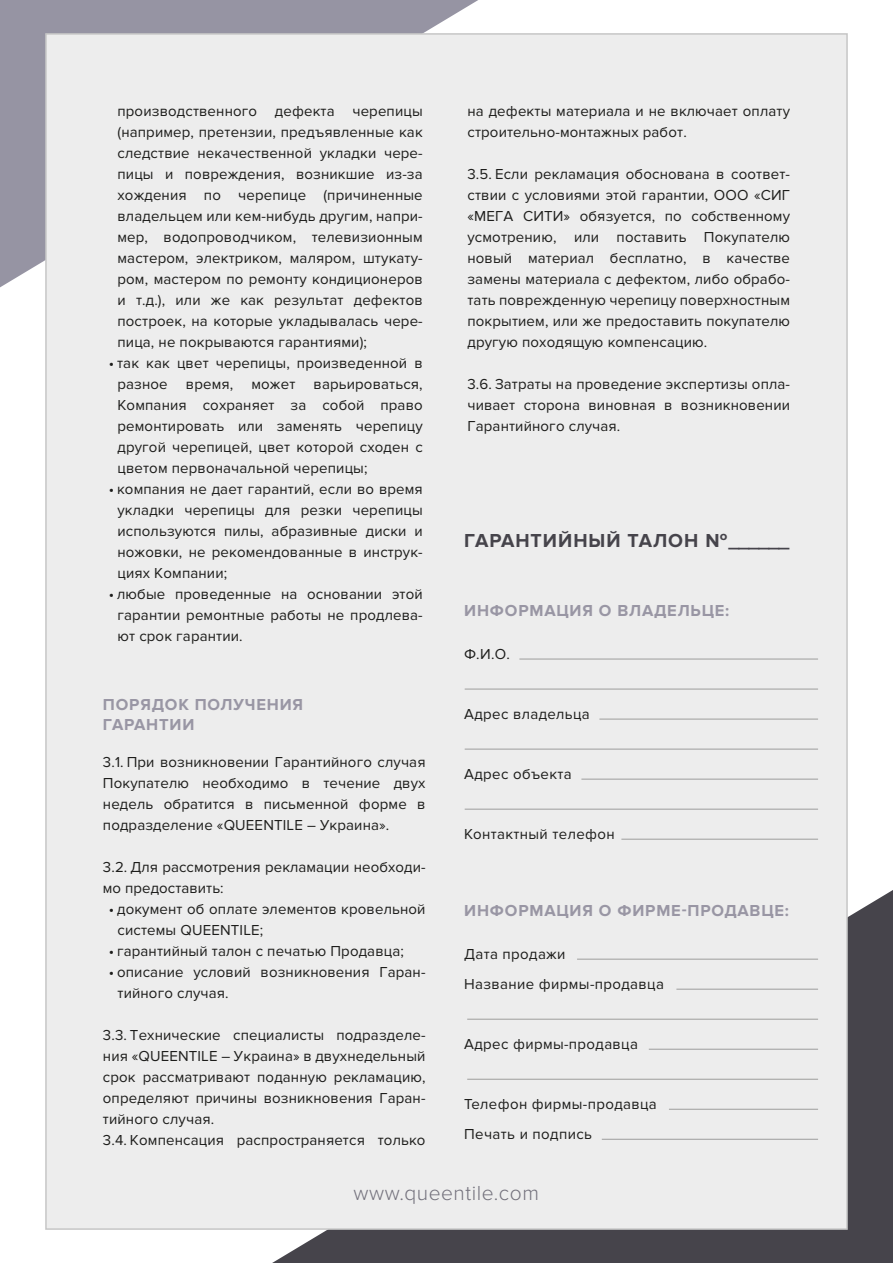
<style>
.page{position:relative;width:893px;height:1263px;background:#fff}
.page>*{position:absolute;margin:0;border:0;box-sizing:border-box;transform-origin:0 0}
.t1{font:300 21px "Proxima Nova";letter-spacing:.025em;color:#74727d}
.t2{font:700 19.5px "Proxima Nova";letter-spacing:.05em;color:#46444b}
.t3{font:700 16.5px/19.8px "Proxima Nova";letter-spacing:.05em;color:#9996a4}
.t4{font:15px/21px "Proxima Nova";letter-spacing:.01em;color:#1d1d1b}
</style>
<div class="page">
<div style="left:0;top:0;width:478px;height:287px;background:#9694a3"></div>
<div style="left:272px;top:890px;width:621px;height:373px;background:#46444b"></div>
<div style="left:45px;top:33px;width:803px;height:1197px;background:#ededed;border:2px solid #c6c6c6"></div>
<hr style="left:519px;top:659px;width:299px;height:1px;background:#9d9d9c">
<hr style="left:465px;top:689px;width:353px;height:1px;background:#9d9d9c">
<hr style="left:599px;top:719px;width:219px;height:1px;background:#9d9d9c">
<hr style="left:581px;top:779px;width:237px;height:1px;background:#9d9d9c">
<hr style="left:465px;top:749px;width:353px;height:1px;background:#9d9d9c">
<hr style="left:465px;top:809px;width:353px;height:1px;background:#9d9d9c">
<hr style="left:621px;top:839px;width:197px;height:1px;background:#9d9d9c">
<hr style="left:676px;top:989px;width:142px;height:1px;background:#9d9d9c">
<hr style="left:577px;top:959px;width:241px;height:1px;background:#9d9d9c">
<hr style="left:649px;top:1049px;width:169px;height:1px;background:#9d9d9c">
<hr style="left:467px;top:1079px;width:351px;height:1px;background:#9d9d9c">
<hr style="left:467px;top:1019px;width:351px;height:1px;background:#9d9d9c">
<hr style="left:669px;top:1109px;width:149px;height:1px;background:#9d9d9c">
<hr style="left:602px;top:1139px;width:216px;height:1px;background:#9d9d9c">
<p class="t4" style="left:117px;top:101px;width:307px;text-align:justify">производственного дефекта черепицы (например, претензии, предъявленные как следствие некачественной укладки чере&shy;пицы и повреждения, возникшие из-за хождения по черепице (причиненные владельцем или кем-нибудь другим, напри&shy;мер, водопроводчиком, телевизионным мастером, электриком, маляром, штукату&shy;ром, мастером по ремонту кондиционеров и т.д.), или же как результат дефектов построек, на которые укладывалась чере&shy;пица, не покрываются гарантиями);</p>
<p class="t4" style="left:117px;top:353px;width:307px;text-align:justify;text-indent:-9px">• так как цвет черепицы, произведенной в разное время, может варьироваться, Компания сохраняет за собой право ремонтировать или заменять черепицу другой черепицей, цвет которой сходен с цветом первоначальной черепицы;</p>
<p class="t4" style="left:117px;top:479px;width:307px;text-align:justify;text-indent:-9px">• компания не дает гарантий, если во время укладки черепицы для резки черепицы используются пилы, абразивные диски и ножовки, не рекомендованные в инструк&shy;циях Компании;</p>
<p class="t4" style="left:117px;top:584px;width:307px;text-align:justify;text-indent:-9px">• любые проведенные на основании этой гарантии ремонтные работы не продлева&shy;ют срок гарантии.</p>
<p class="t3" style="left:103px;top:695px;width:202px">ПОРЯДОК ПОЛУЧЕНИЯ<br>ГАРАНТИИ</p>
<p class="t4" style="left:103px;top:752px;width:324px;text-align:justify">3.1. При возникновении Гарантийного случая Покупателю необходимо в течение двух недель обратится в письменной форме в подразделение «QUEENTILE – Украина».</p>
<p class="t4" style="left:103px;top:857px;width:324px">3.2. Для рассмотрения рекламации необходи&shy;мо предоставить:</p>
<p class="t4" style="left:117px;top:899px;width:310px;text-indent:-9px">• документ об оплате элементов кровельной системы QUEENTILE;</p>
<p class="t4" style="left:109px;top:941px;width:297px">• гарантийный талон с печатью Продавца;</p>
<p class="t4" style="left:117px;top:962px;width:310px;text-indent:-9px">• описание условий возникновения Гаран&shy;тийного случая.</p>
<p class="t4" style="left:103px;top:1025px;width:324px">3.3. Технические специалисты подразделе&shy;ния «QUEENTILE – Украина» в двухнедельный срок рассматривают поданную рекламацию, определяют причины возникновения Гаран&shy;тийного случая.<br>3.4. Компенсация распространяется только</p>
<p class="t4" style="left:467px;top:101px;width:324px">на дефекты материала и не включает оплату строительно-монтажных работ.</p>
<p class="t4" style="left:467px;top:164px;width:324px;text-align:justify">3.5. Если рекламация обоснована в соответ&shy;ствии с условиями этой гарантии, ООО «СИГ «МЕГА СИТИ» обязуется, по собственному усмотрению, или поставить Покупателю новый материал бесплатно, в качестве замены материала с дефектом, либо обрабо&shy;тать поврежденную черепицу поверхностным покрытием, или же предоставить покупателю другую походящую компенсацию.</p>
<p class="t4" style="left:467px;top:374px;width:324px;text-align:justify">3.6. Затраты на проведение экспертизы опла&shy;чивает сторона виновная в возникновении Гарантийного случая.</p>
<h2 class="t2" style="left:464px;top:530px;width:327px">ГАРАНТИЙНЫЙ ТАЛОН №______</h2>
<p class="t3" style="left:464px;top:601px;width:267px">ИНФОРМАЦИЯ О ВЛАДЕЛЬЦЕ:</p>
<p class="t4" style="left:464px;top:644px;width:47px">Ф.И.О.</p>
<p class="t4" style="left:464px;top:704px;width:127px">Адрес владельца</p>
<p class="t4" style="left:464px;top:764px;width:109px">Адрес объекта</p>
<p class="t4" style="left:464px;top:824px;width:152px">Контактный телефон</p>
<p class="t3" style="left:464px;top:901px;width:326px">ИНФОРМАЦИЯ О ФИРМЕ-ПРОДАВЦЕ:</p>
<p class="t4" style="left:464px;top:939px;width:201px;line-height:30px">Дата продажи<br>Название фирмы-продавца</p>
<p class="t4" style="left:464px;top:1034px;width:175px">Адрес фирмы-продавца</p>
<p class="t4" style="left:464px;top:1089px;width:194px;line-height:30px">Телефон фирмы-продавца<br>Печать и подпись</p>
<h1 class="t1" style="left:354px;top:1181px;width:187px">www.queentile.com</h1>
</div>
